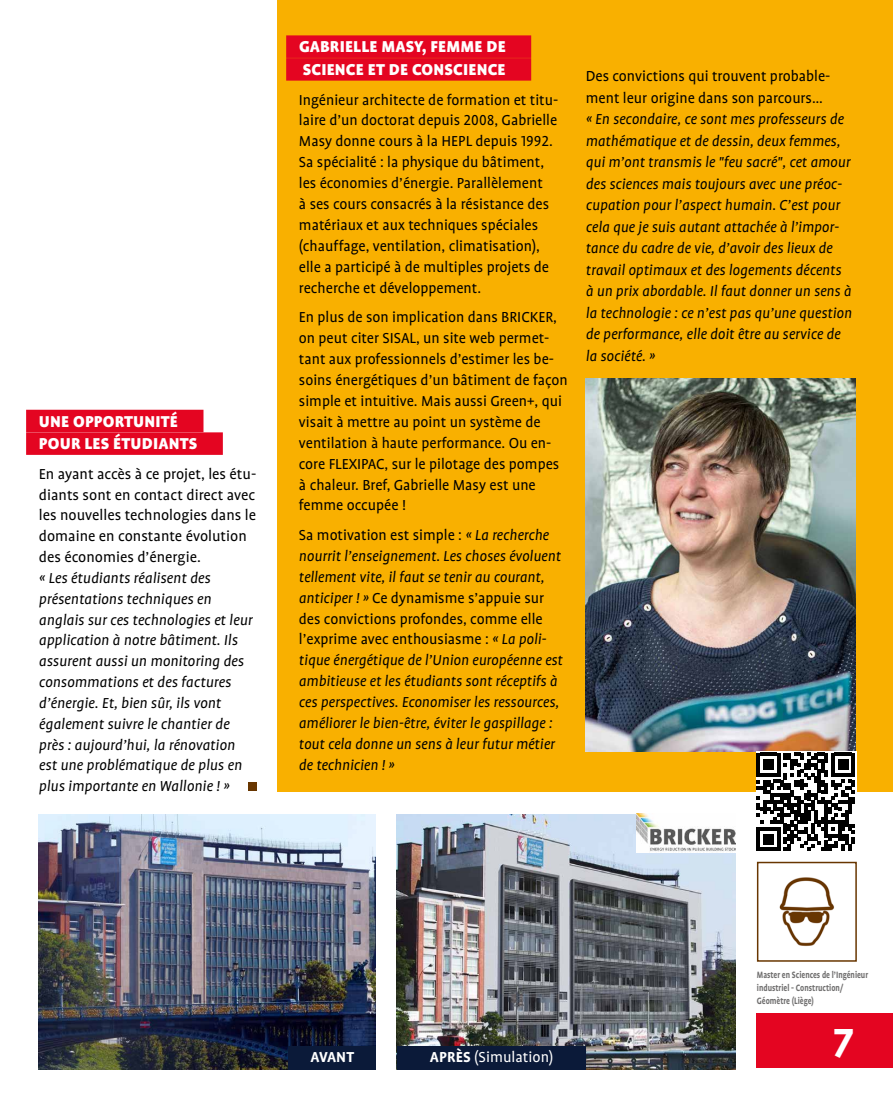
<style>
.page{position:relative;width:893px;height:1106px;background:#fff}
.page>*{position:absolute;margin:0;border:0;box-sizing:border-box;transform-origin:0 0}
.t1{font:700 46.5px "Profile OT";color:#fff}
.t2{font:900 18px/22.6px "Profile OT";letter-spacing:.01em;color:#fff}
.t3{font:italic 16.5px/20.9px "Profile OT";color:#000}
.t4{font:16.5px/20.9px "Profile OT";color:#000}
.t5{font:16.5px "Profile OT";color:#fff}
.t6{font:700 16.5px "Profile OT";letter-spacing:-.015em;color:#fff}
.t7{font:700 10.5px/12.6px "Profile OT";color:#706f6f;scale:.8 1}
.s1{font-style:normal}
.s2{font-weight:700}
</style>
<div class="page">
<div style="left:278px;top:0;width:615px;height:791px;background:#f9b000"></div>
<div style="left:286px;top:35px;width:245px;height:23px;background:#e40521"></div>
<div style="left:286px;top:58px;width:245px;height:23px;background:#e40521"></div>
<div style="left:26px;top:410px;width:177px;height:22px;background:#e40521"></div>
<div style="left:26px;top:432px;width:197px;height:23px;background:#e40521"></div>
<img style="left:779px;top:877px;width:55px;height:69px">
<div style="left:757px;top:861px;width:100px;height:100px;border:2px solid #683600"></div>
<img style="left:586px;top:378px;width:269px;height:373px">
<img style="left:397px;top:814px;width:338px;height:255px">
<img style="left:38px;top:814px;width:337px;height:255px">
<img style="left:637px;top:813px;width:98px;height:39px">
<div style="left:289px;top:1046px;width:87px;height:23px;background:#0b1a39"></div>
<div style="left:397px;top:1046px;width:189px;height:23px;background:#0b1a39"></div>
<div style="left:248px;top:782px;width:8px;height:9px;background:#683600"></div>
<div style="left:756px;top:751px;width:101px;height:101px;background:#fff"></div>
<svg style="left:757px;top:752px;width:98px;height:99px"></svg>
<div style="left:756px;top:1013px;width:137px;height:54px;background:#e40521"></div>
<p class="t2" style="left:39px;top:410px;width:160px">UNE OPPORTUNITÉ<br>POUR LES ÉTUDIANTS</p>
<p class="t4" style="left:39px;top:463px;width:219px">En ayant accès à ce projet, les étu&shy;diants sont en contact direct avec les nouvelles technologies dans le domaine en constante évolution des économies d’énergie.</p>
<p class="t3" style="left:39px;top:567px;width:215px">« Les étudiants réalisent des présentations techniques en anglais sur ces technologies et leur application à notre bâtiment. Ils assurent aussi un monitoring des consommations et des factures d’énergie. Et, bien sûr, ils vont également suivre le chantier de près : aujourd’hui, la rénovation est une problématique de plus en plus importante en Wallonie ! »</p>
<p class="t2" style="left:299px;top:36px;width:208px">GABRIELLE MASY, FEMME DE<br>SCIENCE ET DE CONSCIENCE</p>
<p class="t4" style="left:299px;top:89px;width:261px">Ingénieur architecte de formation et titu&shy;laire d’un doctorat depuis 2008, Gabrielle Masy donne cours à la HEPL depuis 1992.<br>Sa spécialité : la physique du bâtiment, les économies d’énergie. Parallèlement<br>à ses cours consacrés à la résistance des matériaux et aux techniques spéciales (chauffage, ventilation, climatisation), elle a participé à de multiples projets de recherche et développement.</p>
<p class="t4" style="left:299px;top:307px;width:270px">En plus de son implication dans BRICKER, on peut citer SISAL, un site web permet&shy;tant aux professionnels d’estimer les be&shy;soins énergétiques d’un bâtiment de façon simple et intuitive. Mais aussi Green+, qui visait à mettre au point un système de ventilation à haute performance. Ou en&shy;core FLEXIPAC, sur le pilotage des pompes à chaleur. Bref, Gabrielle Masy est une femme occupée !</p>
<p class="t3" style="left:299px;top:524px;width:265px"><span class="s1">Sa motivation est simple :</span> « La recherche nourrit l’enseignement. Les choses évoluent tellement vite, il faut se tenir au courant, anticiper ! » <span class="s1">Ce dynamisme s’appuie sur des convictions profondes, comme elle l’exprime avec enthousiasme :</span> « La poli&shy;tique énergétique de l’Union européenne est ambitieuse et les étudiants sont réceptifs à ces perspectives. Economiser les ressources, améliorer le bien-être, éviter le gaspillage : tout cela donne un sens à leur futur métier de technicien ! »</p>
<p class="t4" style="left:586px;top:66px;width:246px;line-height:21.5px">Des convictions qui trouvent probable&shy;ment leur origine dans son parcours…</p>
<p class="t3" style="left:586px;top:109px;width:268px;line-height:21.5px">« En secondaire, ce sont mes professeurs de mathématique et de dessin, deux femmes, qui m’ont transmis le "feu sacré", cet amour des sciences mais toujours avec une préoc&shy;cupation pour l’aspect humain. C’est pour cela que je suis autant attachée à l’impor&shy;tance du cadre de vie, d’avoir des lieux de travail optimaux et des logements décents à un prix abordable. Il faut donner un sens à la technologie : ce n’est pas qu’une question de performance, elle doit être au service de la société. »</p>
<p class="t6" style="left:311px;top:1048px;width:45px">AVANT</p>
<p class="t5" style="left:430px;top:1048px;width:125px"><span class="s2">APRÈS</span> (Simulation)</p>
<p class="t7" style="left:757px;top:969px;width:141px">Master en Sciences de l’Ingénieur industriel - Construction/<br>Géomètre (Liège)</p>
<h1 class="t1" style="left:832px;top:1017px;width:24px">7</h1>
</div>
